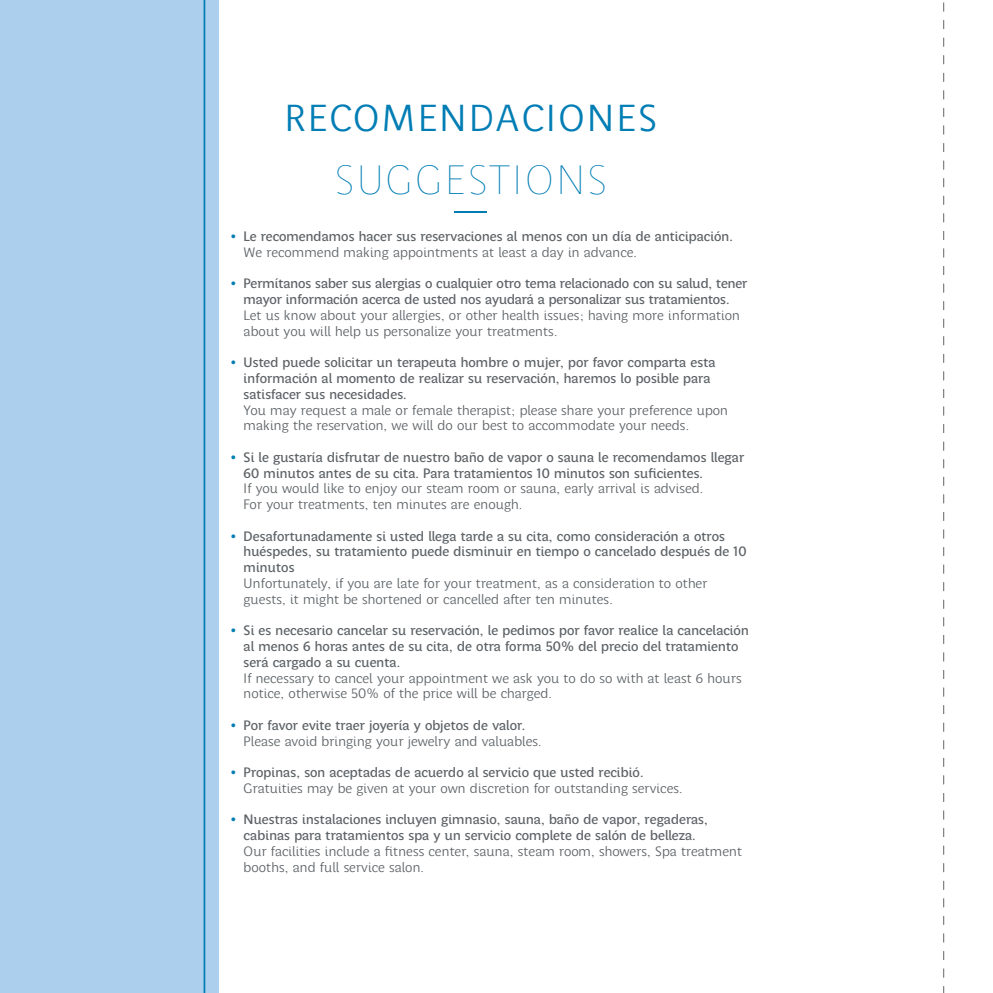
<style>
.page{position:relative;width:993px;height:993px;background:#fff}
.page>*{position:absolute;margin:0;border:0;box-sizing:border-box;transform-origin:0 0}
.t1{font:52.5px "Perec Super Blanca";color:#007db4}
.t2{font:42px "Perec Super Blanca";letter-spacing:.025em;color:#007db4}
.t3{font:38.5px "Perec Blanca";letter-spacing:.02em;color:#007db4}
.t4{font:14px/15.8px "Perec Gris";letter-spacing:-.035em;color:#5e6367}
.t5{font:14px/15.8px "Perec Blanca";letter-spacing:-.035em;color:#5e6367}
.t6{font:14px "Perec Blanca";color:#007db4}
</style>
<div class="page">
<hr style="left:203px;top:0;width:2px;height:992px;background:#007db4">
<svg style="left:943px;top:2px;width:1px;height:990px"></svg>
<p class="t6" style="left:230px;top:228px;width:8px">•</p>
<p class="t6" style="left:230px;top:276px;width:8px">•</p>
<p class="t6" style="left:230px;top:354px;width:8px">•</p>
<p class="t6" style="left:230px;top:449px;width:8px">•</p>
<p class="t6" style="left:230px;top:528px;width:8px">•</p>
<p class="t6" style="left:230px;top:622px;width:8px">•</p>
<p class="t6" style="left:230px;top:717px;width:8px">•</p>
<p class="t6" style="left:230px;top:764px;width:8px">•</p>
<p class="t6" style="left:230px;top:811px;width:8px">•</p>
<h3 class="t3" style="left:284px;top:96px;width:375px">RECOMENDACIONES</h3>
<h2 class="t2" style="left:333px;top:157px;width:275px">SUGGESTIONS</h2>
<h1 class="t1" style="left:449px;top:179px;width:43px">—</h1>
<p class="t4" style="left:243px;top:228px;width:491px">Le recomendamos hacer sus reservaciones al menos con un día de anticipación.</p>
<p class="t5" style="left:243px;top:244px;width:395px">We recommend making appointments at least a day in advance.</p>
<p class="t4" style="left:243px;top:275px;width:505px">Permítanos saber sus alergias o cualquier otro tema relacionado con su salud, tener mayor información acerca de usted nos ayudará a personalizar sus tratamientos.</p>
<p class="t5" style="left:243px;top:307px;width:498px">Let us know about your allergies, or other health issues; having more information about you will help us personalize your treatments.</p>
<p class="t4" style="left:243px;top:354px;width:473px">Usted puede solicitar un terapeuta hombre o mujer, por favor comparta esta información al momento de realizar su reservación, haremos lo posible para satisfacer sus necesidades.</p>
<p class="t5" style="left:243px;top:401px;width:486px">You may request a male or female therapist; please share your preference upon making the reservation, we will do our best to accommodate your needs.</p>
<p class="t4" style="left:243px;top:449px;width:502px">Si le gustaría disfrutar de nuestro baño de vapor o sauna le recomendamos llegar<br>60 minutos antes de su cita. Para tratamientos 10 minutos son suficientes.</p>
<p class="t5" style="left:243px;top:480px;width:461px">If you would like to enjoy our steam room or sauna, early arrival is advised.<br>For your treatments, ten minutes are enough.</p>
<p class="t4" style="left:243px;top:527px;width:504px">Desafortunadamente si usted llega tarde a su cita, como consideración a otros huéspedes, su tratamiento puede disminuir en tiempo o cancelado después de 10 minutos</p>
<p class="t5" style="left:243px;top:575px;width:465px">Unfortunately, if you are late for your treatment, as a consideration to other guests, it might be shortened or cancelled after ten minutes.</p>
<p class="t4" style="left:243px;top:622px;width:507px">Si es necesario cancelar su reservación, le pedimos por favor realice la cancelación al menos 6 horas antes de su cita, de otra forma 50% del precio del tratamiento será cargado a su cuenta.</p>
<p class="t5" style="left:243px;top:669px;width:500px">If necessary to cancel your appointment we ask you to do so with at least 6 hours notice, otherwise 50% of the price will be charged.</p>
<p class="t4" style="left:243px;top:716px;width:284px">Por favor evite traer joyería y objetos de valor.</p>
<p class="t5" style="left:243px;top:732px;width:300px">Please avoid bringing your jewelry and valuables.</p>
<p class="t4" style="left:243px;top:764px;width:402px">Propinas, son aceptadas de acuerdo al servicio que usted recibió.</p>
<p class="t5" style="left:243px;top:779px;width:441px">Gratuities may be given at your own discretion for outstanding services.</p>
<p class="t4" style="left:243px;top:811px;width:466px">Nuestras instalaciones incluyen gimnasio, sauna, baño de vapor, regaderas, cabinas para tratamientos spa y un servicio complete de salón de belleza.</p>
<p class="t5" style="left:243px;top:842px;width:500px">Our facilities include a fitness center, sauna, steam room, showers, Spa treatment booths, and full service salon.</p>
</div>
